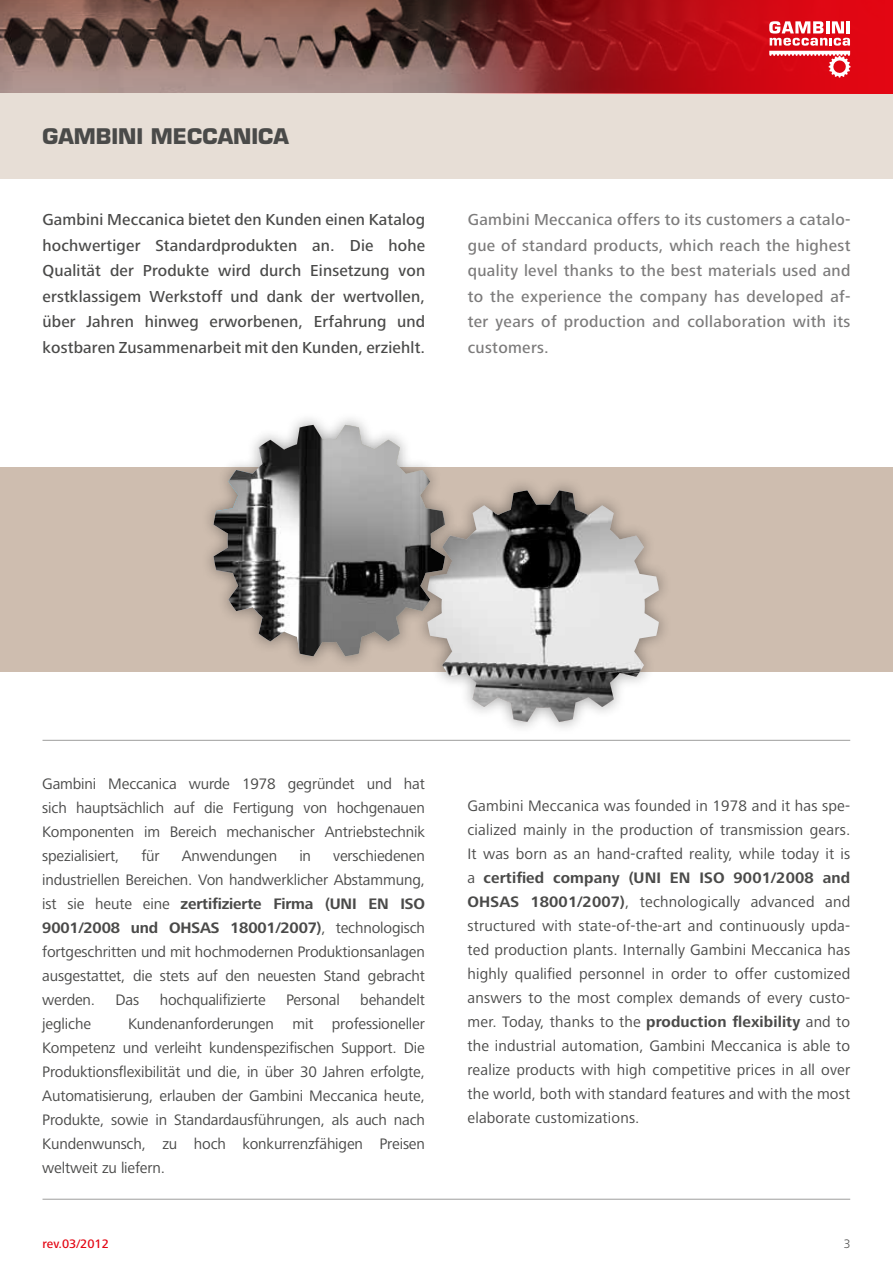
<style>
.page{position:relative;width:893px;height:1263px;background:#fff}
.page>*{position:absolute;margin:0;border:0;box-sizing:border-box;transform-origin:0 0}
.t1{font:700 21px "Eurostile";color:#4a4a49}
.t2{font:500 16.5px/25.5px "Frutiger Next LT";letter-spacing:.01em;color:#4a4a49;text-align:justify}
.t3{font:500 16.5px/25.5px "Frutiger Next LT";letter-spacing:.02em;color:#7c7b7b;text-align:justify}
.t4{font:15.75px/24px "Frutiger Next LT";letter-spacing:-.01em;color:#4a4a49;text-align:justify}
.t5{font:500 12.75px "Frutiger Next LT";color:#e30613}
.t6{font:300 12.75px "Frutiger Next LT";color:#4a4a49}
.s1{font-weight:700}
</style>
<div class="page">
<svg style="left:0;top:0;width:447px;height:94px;background:#81665f"></svg>
<div style="left:0;top:94px;width:893px;height:85px;background:#e7ded6"></div>
<svg style="left:447px;top:0;width:446px;height:94px;background:#a5151c"></svg>
<svg style="left:769px;top:21px;width:81px;height:57px"></svg>
<div style="left:0;top:468px;width:893px;height:204px;background:#cebdaf"></div>
<div style="left:414px;top:477px;width:258px;height:258px;background:#000;opacity:.4"></div>
<div style="left:200px;top:412px;width:258px;height:258px;background:#000;opacity:.4"></div>
<svg style="left:214px;top:425px;width:231px;height:231px"></svg>
<svg style="left:427px;top:490px;width:232px;height:232px"></svg>
<hr style="left:43px;top:740px;width:807px;height:1px;background:#9d9d9c">
<hr style="left:43px;top:1199px;width:807px;height:1px;background:#9d9d9c">
<hr style="left:0;top:740px;width:1px;height:459px;background:#e7ded6">
<hr style="left:0;top:179px;width:1px;height:221px;background:#e7ded6">
<h1 class="t1" style="left:43px;top:124px;width:248px">GAMBINI MECCANICA</h1>
<p class="t2" style="left:43px;top:207px;width:384px">Gambini Meccanica bietet den Kunden einen Katalog hochwertiger Standardprodukten an. Die hohe Qualität der Produkte wird durch Einsetzung von erstklassigem Werkstoff und dank der wertvollen, über Jahren hinweg erworbenen, Erfahrung und kostbaren Zusammenarbeit mit den Kunden, erziehlt.</p>
<p class="t3" style="left:468px;top:207px;width:384px">Gambini Meccanica offers to its customers a catalo&shy;gue of standard products, which reach the highest quality level thanks to the best materials used and to the experience the company has developed af&shy;ter years of production and collaboration with its customers.</p>
<p class="t4" style="left:42px;top:772px;width:384px">Gambini Meccanica wurde 1978 gegründet und hat sich hauptsächlich auf die Fertigung von hochgenauen Komponenten im Bereich mechanischer Antriebstechnik spezialisiert,</p>
<p class="t4" style="left:141px;top:844px;width:20px">für</p>
<p class="t4" style="left:182px;top:844px;width:97px">Anwendungen</p>
<p class="t4" style="left:299px;top:844px;width:13px">in</p>
<p class="t4" style="left:42px;top:844px;width:384px;text-indent:291px">verschiedenen industriellen Bereichen. Von handwerklicher Abstammung, ist sie heute eine <span class="s1">zertifizierte Firma (UNI EN ISO 9001/2008 und OHSAS 18001/2007)</span>, technologisch fortgeschritten und mit hochmodernen Produktionsanlagen ausgestattet, die stets auf den neuesten Stand gebracht werden.</p>
<p class="t4" style="left:116px;top:988px;width:25px">Das</p>
<p class="t4" style="left:160px;top:988px;width:108px">hochqualifizierte</p>
<p class="t4" style="left:286px;top:988px;width:55px">Personal</p>
<p class="t4" style="left:360px;top:988px;width:66px">behandelt</p>
<p class="t4" style="left:42px;top:1012px;width:384px;text-indent:86px">Kundenanforderungen mit professioneller Kompetenz und verleiht kundenspezifischen Support. Die Produktionsflexibilität und die, in über 30 Jahren erfolgte, Automatisierung, erlauben der Gambini Meccanica heute, Produkte, sowie in Standardausführungen, als auch nach Kundenwunsch, zu hoch konkurrenzfähigen Preisen weltweit zu liefern.</p>
<p class="t4" style="left:42px;top:1012px;width:50px">jegliche</p>
<p class="t4" style="left:467px;top:793px;width:384px">Gambini Meccanica was founded in 1978 and it has spe&shy;cialized mainly in the production of transmission gears.<br>It was born as an hand-crafted reality, while today it is a <span class="s1">certified company (UNI EN ISO 9001/2008 and OHSAS 18001/2007)</span>, technologically advanced and structured with state-of-the-art and continuously upda&shy;ted production plants. Internally Gambini Meccanica has highly qualified personnel in order to offer customized answers to the most complex demands of every custo&shy;mer. Today, thanks to the <span class="s1">production flexibility</span> and to the industrial automation, Gambini Meccanica is able to realize products with high competitive prices in all over the world, both with standard features and with the most elaborate customizations.</p>
<p class="t5" style="left:43px;top:1237px;width:68px">rev.03/2012</p>
<p class="t6" style="left:844px;top:1237px;width:8px">3</p>
</div>
